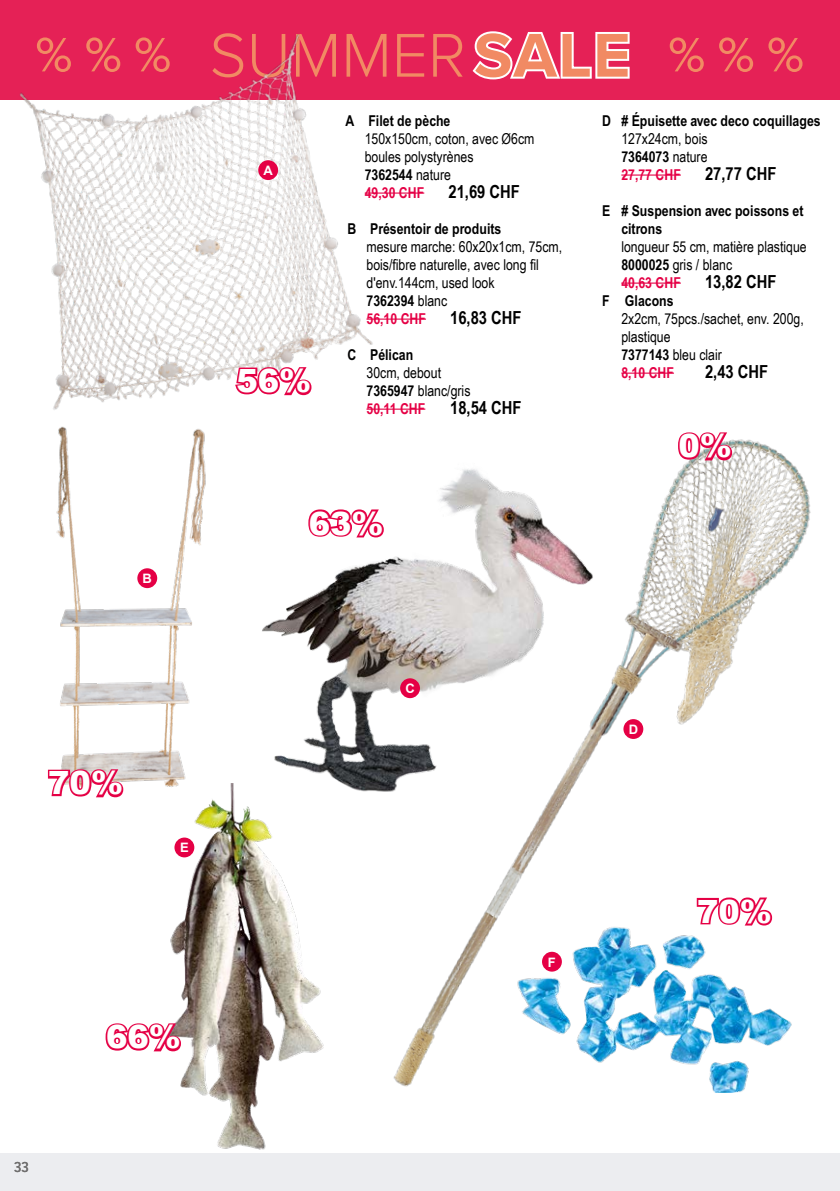
<style>
.page{position:relative;width:840px;height:1191px;background:#fff}
.page>*{position:absolute;margin:0;border:0;box-sizing:border-box;transform-origin:0 0}
.t1{font:300 64px "Proxima Nova";color:#f18a63}
.t2{font:900 32px "Arial";color:#fff}
.t3{font:700 18px "Arial Narrow";color:#000}
.t4{font:15px/18px "Arial Narrow";color:#000}
.t5{font:700 15px/18px "Arial Narrow MT Std";color:#000}
.t6{font:500 15px "Proxima Nova Cond";color:#706f6f}
.t7{font:700 13px "Arial";color:#fff}
.s1{font-weight:700}
.s2{font-weight:700;color:#e50045}
</style>
<div class="page">
<div style="left:0;top:1152px;width:839px;height:39px;background:#ecedf0"></div>
<div style="left:0;top:0;width:839px;height:100px;background:#e52156"></div>
<svg style="left:472px;top:31px;width:158px;height:49px"></svg>
<svg style="left:719px;top:37px;width:33px;height:35px"></svg>
<svg style="left:768px;top:37px;width:34px;height:35px"></svg>
<svg style="left:669px;top:37px;width:34px;height:35px"></svg>
<img style="left:20px;top:34px;width:353px;height:376px">
<img style="left:56px;top:426px;width:150px;height:357px">
<img style="left:262px;top:560px;width:125px;height:232px">
<img style="left:387px;top:408px;width:424px;height:685px">
<img style="left:165px;top:783px;width:167px;height:367px">
<img style="left:513px;top:876px;width:295px;height:216px">
<div style="left:258px;top:160px;width:20px;height:20px;background:#e50045;border-radius:50%"></div>
<div style="left:137px;top:568px;width:20px;height:20px;background:#e50045;border-radius:50%"></div>
<div style="left:400px;top:678px;width:20px;height:20px;background:#e50045;border-radius:50%"></div>
<div style="left:623px;top:719px;width:20px;height:20px;background:#e50045;border-radius:50%"></div>
<div style="left:174px;top:837px;width:20px;height:20px;background:#e50045;border-radius:50%"></div>
<div style="left:541px;top:951px;width:20px;height:20px;background:#e50045;border-radius:50%"></div>
<hr style="left:364px;top:192px;width:60px;height:2px;background:#e50045">
<hr style="left:366px;top:318px;width:60px;height:2px;background:#e50045">
<hr style="left:366px;top:408px;width:59px;height:2px;background:#e50045">
<hr style="left:621px;top:174px;width:59px;height:2px;background:#e50045">
<hr style="left:621px;top:282px;width:59px;height:2px;background:#e50045">
<hr style="left:621px;top:372px;width:52px;height:2px;background:#e50045">
<svg style="left:233px;top:364px;width:81px;height:34px"></svg>
<svg style="left:47px;top:766px;width:79px;height:32px"></svg>
<svg style="left:308px;top:509px;width:76px;height:29px"></svg>
<svg style="left:675px;top:430px;width:59px;height:33px"></svg>
<svg style="left:105px;top:1020px;width:78px;height:34px"></svg>
<svg style="left:694px;top:895px;width:80px;height:33px"></svg>
<p class="t7" style="left:142px;top:570px;width:11px">B</p>
<h1 class="t1" style="left:209px;top:8px;width:422px">SUMMER<span class="s1">SALE</span></h1>
<p class="t7" style="left:263px;top:162px;width:11px">A</p>
<h2 class="t2" style="left:236px;top:363px;width:76px">56%</h2>
<p class="t5" style="left:345px;top:111px;width:106px">A Filet de pèche</p>
<p class="t4" style="left:364px;top:129px;width:171px">150x150cm, coton, avec Ø6cm boules polystyrènes<br><span class="s1">7362544</span> nature<br><span class="s2">49,30 CHF</span></p>
<p class="t3" style="left:448px;top:181px;width:73px">21,69 CHF</p>
<p class="t5" style="left:347px;top:219px;width:155px">B Présentoir de produits</p>
<p class="t4" style="left:366px;top:237px;width:197px">mesure marche: 60x20x1cm, 75cm, bois/fibre naturelle, avec long fil d'env.144cm, used look<br><span class="s1">7362394</span> blanc<br><span class="s2">56,10 CHF</span></p>
<p class="t3" style="left:450px;top:307px;width:73px">16,83 CHF</p>
<p class="t5" style="left:347px;top:345px;width:67px">C Pélican</p>
<p class="t4" style="left:366px;top:363px;width:105px">30cm, debout<br><span class="s1">7365947</span> blanc/gris<br><span class="s2">50,11 CHF</span></p>
<p class="t3" style="left:450px;top:397px;width:73px">18,54 CHF</p>
<h2 class="t2" style="left:308px;top:505px;width:76px">63%</h2>
<p class="t5" style="left:602px;top:111px;width:220px">D # Épuisette avec deco coquillages</p>
<p class="t4" style="left:621px;top:129px;width:88px;text-align:justify">127x24cm, bois <span class="s1">7364073</span> nature <span class="s2">27,77 CHF</span></p>
<p class="t3" style="left:704px;top:163px;width:73px">27,77 CHF</p>
<p class="t5" style="left:621px;top:201px;width:184px;text-indent:-19px">E # Suspension avec poissons et citrons</p>
<p class="t4" style="left:621px;top:237px;width:187px">longueur 55 cm, matière plastique<br><span class="s1">8000025</span> gris / blanc<br><span class="s2">40,63 CHF</span></p>
<p class="t3" style="left:704px;top:271px;width:73px">13,82 CHF</p>
<p class="t5" style="left:602px;top:291px;width:73px">F Glacons</p>
<p class="t4" style="left:621px;top:309px;width:184px">2x2cm, 75pcs./sachet, env. 200g, plastique<br><span class="s1">7377143</span> bleu clair<br><span class="s2">8,10 CHF</span></p>
<p class="t3" style="left:704px;top:361px;width:65px">2,43 CHF</p>
<h2 class="t2" style="left:678px;top:428px;width:55px">0%</h2>
<h2 class="t2" style="left:48px;top:765px;width:76px">70%</h2>
<p class="t7" style="left:180px;top:839px;width:10px">E</p>
<h2 class="t2" style="left:106px;top:1019px;width:76px">66%</h2>
<p class="t7" style="left:405px;top:680px;width:11px">C</p>
<p class="t7" style="left:547px;top:953px;width:9px">F</p>
<p class="t7" style="left:628px;top:720px;width:11px">D</p>
<h2 class="t2" style="left:696px;top:893px;width:76px">70%</h2>
<p class="t6" style="left:14px;top:1156px;width:16px">33</p>
</div>
